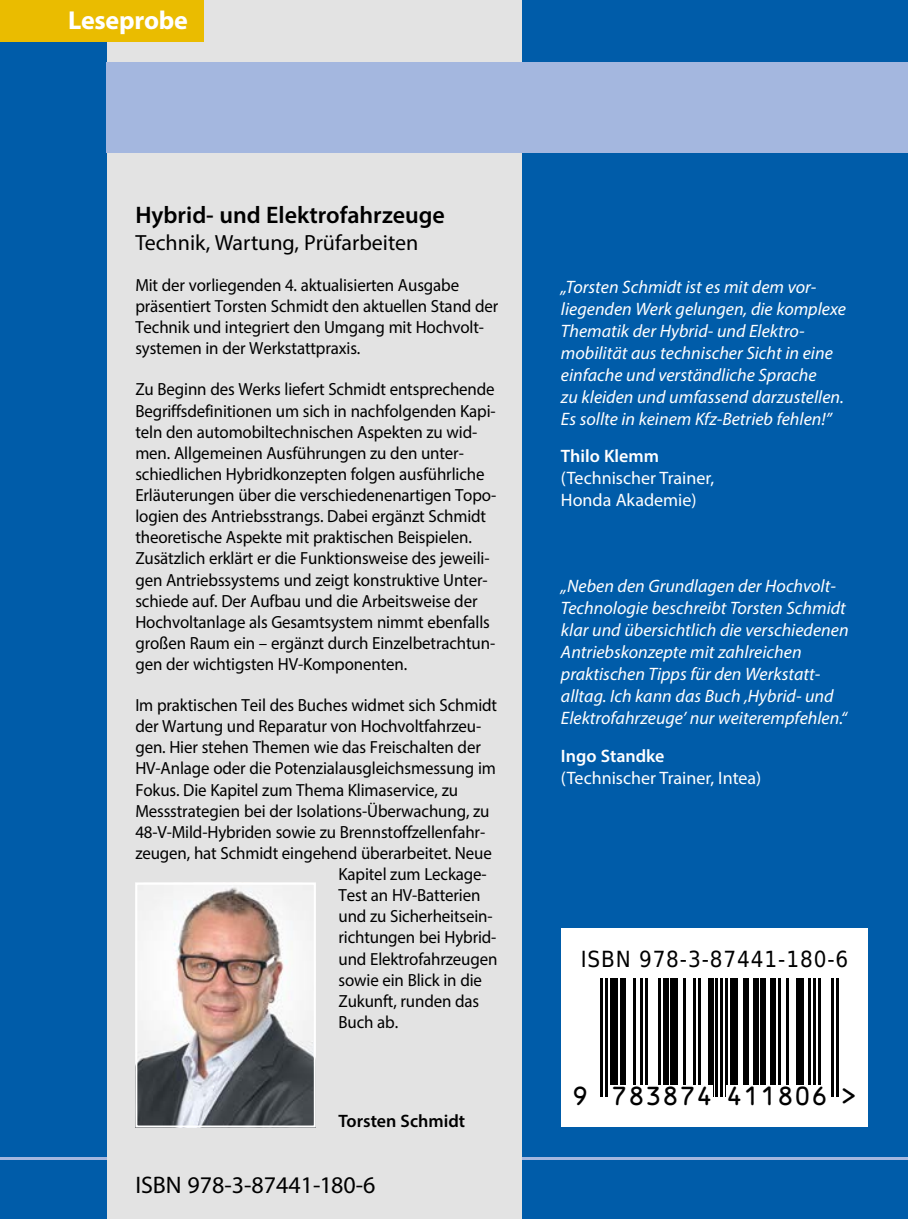
<style>
.page{position:relative;width:908px;height:1219px;background:#fff}
.page>*{position:absolute;margin:0;border:0;box-sizing:border-box;transform-origin:0 0}
.t1{font:700 26px "Myriad Pro";letter-spacing:-.01em;color:#fff}
.t2{font:600 24px "Myriad Pro";color:#000}
.t3{font:24px "Myriad Pro";color:#000}
.t4{font:24px "ocrb 10";letter-spacing:-.015em;color:#000}
.t5{font:22.2px "DejaVu Sans Condensed";letter-spacing:.04em;color:#000}
.t6{font:22px "Myriad Pro";color:#000}
.t7{font:italic 18px/22px "Myriad Pro";color:#fff}
.t8{font:18px/21.6px "Myriad Pro";color:#fff}
.t9{font:600 18px "Myriad Pro";color:#000}
.t10{font:17.6px/21.2px "Myriad Pro";letter-spacing:-.01em;color:#000;scale:.96 1}
.s1{font-weight:600}
</style>
<div class="page">
<div style="left:1px;top:0;width:906px;height:1219px;background:#005ca9"></div>
<hr style="left:907px;top:1179px;width:1px;height:40px;background:#000">
<hr style="left:1px;top:1157px;width:906px;height:3px;background:#a4b7df">
<div style="left:107px;top:0;width:414px;height:1219px;background:#e3e3e3"></div>
<div style="left:107px;top:62px;width:800px;height:91px;background:#a4b7df"></div>
<img style="left:138px;top:886px;width:174px;height:238px">
<div style="left:135px;top:883px;width:180px;height:244px;border:2px solid #fff"></div>
<div style="left:561px;top:929px;width:306px;height:198px;background:#fff"></div>
<hr style="left:600px;top:978px;width:3px;height:118px;background:#000">
<hr style="left:605px;top:978px;width:3px;height:118px;background:#000">
<div style="left:610px;top:978px;width:8px;height:118px;background:#000"></div>
<div style="left:620px;top:978px;width:5px;height:118px;background:#000"></div>
<hr style="left:633px;top:978px;width:2px;height:118px;background:#000">
<hr style="left:640px;top:978px;width:3px;height:118px;background:#000">
<hr style="left:645px;top:978px;width:3px;height:118px;background:#000">
<hr style="left:658px;top:978px;width:2px;height:118px;background:#000">
<div style="left:663px;top:978px;width:5px;height:118px;background:#000"></div>
<div style="left:670px;top:978px;width:8px;height:118px;background:#000"></div>
<hr style="left:683px;top:978px;width:2px;height:118px;background:#000">
<hr style="left:693px;top:978px;width:2px;height:118px;background:#000">
<hr style="left:698px;top:978px;width:2px;height:118px;background:#000">
<div style="left:708px;top:978px;width:5px;height:118px;background:#000"></div>
<hr style="left:715px;top:978px;width:3px;height:118px;background:#000">
<hr style="left:720px;top:978px;width:3px;height:118px;background:#000">
<hr style="left:725px;top:978px;width:3px;height:118px;background:#000">
<div style="left:730px;top:978px;width:8px;height:118px;background:#000"></div>
<div style="left:743px;top:978px;width:5px;height:118px;background:#000"></div>
<div style="left:753px;top:978px;width:5px;height:118px;background:#000"></div>
<div style="left:760px;top:978px;width:5px;height:118px;background:#000"></div>
<div style="left:770px;top:978px;width:5px;height:118px;background:#000"></div>
<hr style="left:777px;top:978px;width:3px;height:118px;background:#000">
<hr style="left:785px;top:978px;width:2px;height:118px;background:#000">
<div style="left:795px;top:978px;width:7px;height:118px;background:#000"></div>
<hr style="left:807px;top:978px;width:3px;height:118px;background:#000">
<hr style="left:812px;top:978px;width:3px;height:118px;background:#000">
<hr style="left:817px;top:978px;width:3px;height:118px;background:#000">
<hr style="left:830px;top:978px;width:2px;height:118px;background:#000">
<hr style="left:835px;top:978px;width:2px;height:118px;background:#000">
<div style="left:610px;top:1085px;width:103px;height:23px;background:#fff"></div>
<div style="left:725px;top:1085px;width:102px;height:23px;background:#fff"></div>
<div style="left:0;top:0;width:204px;height:42px;background:#eabc00"></div>
<p class="t1" style="left:68px;top:3px;width:121px">Leseprobe</p>
<p class="t2" style="left:135px;top:200px;width:311px">Hybrid- und Elektrofahrzeuge</p>
<p class="t6" style="left:135px;top:229px;width:284px">Technik, Wartung, Prüfarbeiten</p>
<p class="t10" style="left:135px;top:274px;width:379px">Mit der vorliegenden 4. aktualisierten Ausgabe präsentiert Torsten Schmidt den aktuellen Stand der Technik und integriert den Umgang mit Hochvolt&shy;systemen in der Werkstattpraxis.</p>
<p class="t10" style="left:135px;top:379px;width:377px">Zu Beginn des Werks liefert Schmidt entsprechende Begriffsdefinitionen um sich in nachfolgenden Kapi&shy;teln den automobiltechnischen Aspekten zu wid&shy;men. Allgemeinen Ausführungen zu den unter&shy;schiedlichen Hybridkonzepten folgen ausführliche Erläuterungen über die verschiedenenartigen Topo&shy;logien des Antriebsstrangs. Dabei ergänzt Schmidt theoretische Aspekte mit praktischen Beispielen.<br>Zusätzlich erklärt er die Funktionsweise des jeweili&shy;gen Antriebssystems und zeigt konstruktive Unter&shy;schiede auf. Der Aufbau und die Arbeitsweise der Hochvoltanlage als Gesamtsystem nimmt ebenfalls großen Raum ein – ergänzt durch Einzelbetrachtun&shy;gen der wichtigsten HV-Komponenten.</p>
<p class="t10" style="left:135px;top:694px;width:378px">Im praktischen Teil des Buches widmet sich Schmidt</p>
<p class="t10" style="left:135px;top:715px;width:362px">der Wartung und Reparatur von Hochvoltfahrzeu-</p>
<p class="t10" style="left:135px;top:737px;width:361px">gen. Hier stehen Themen wie das Freischalten der</p>
<p class="t10" style="left:135px;top:758px;width:377px">HV-Anlage oder die Potenzialausgleichsmessung im</p>
<p class="t10" style="left:135px;top:779px;width:337px">Fokus. Die Kapitel zum Thema Klimaservice, zu</p>
<p class="t10" style="left:135px;top:800px;width:370px">Messstrategien bei der Isolations-Überwachung, zu</p>
<p class="t10" style="left:135px;top:821px;width:366px">48-V-Mild-Hybriden sowie zu Brennstoffzellenfahr-</p>
<p class="t10" style="left:135px;top:842px;width:373px">zeugen, hat Schmidt eingehend überarbeitet. Neue</p>
<p class="t10" style="left:338px;top:863px;width:156px">Kapitel zum Leckage-</p>
<p class="t10" style="left:338px;top:884px;width:149px">Test an HV-Batterien</p>
<p class="t10" style="left:338px;top:905px;width:162px">und zu Sicherheitsein-</p>
<p class="t10" style="left:338px;top:927px;width:166px">richtungen bei Hybrid-</p>
<p class="t10" style="left:338px;top:948px;width:167px">und Elektrofahrzeugen</p>
<p class="t10" style="left:338px;top:969px;width:151px">sowie ein Blick in die</p>
<p class="t10" style="left:338px;top:990px;width:148px">Zukunft, runden das</p>
<p class="t10" style="left:338px;top:1011px;width:64px">Buch ab.</p>
<p class="t9" style="left:338px;top:1110px;width:128px">Torsten Schmidt</p>
<p class="t3" style="left:135px;top:1170px;width:242px">ISBN 978-3-87441-180-6</p>
<p class="t7" style="left:560px;top:275px;width:286px">„Torsten Schmidt ist es mit dem vor&shy;liegenden Werk gelungen, die komplexe Thematik der Hybrid- und Elektro&shy;mobilität aus technischer Sicht in eine einfache und verständliche Sprache<br>zu kleiden und umfassend darzustellen.<br>Es sollte in keinem Kfz-Betrieb fehlen!”</p>
<p class="t8" style="left:560px;top:445px;width:154px"><span class="s1">Thilo Klemm </span>(Technischer Trainer,<br>Honda Akademie)</p>
<p class="t7" style="left:560px;top:575px;width:289px">„Neben den Grundlagen der Hochvolt-Technologie beschreibt Torsten Schmidt klar und übersichtlich die verschiedenen Antriebskonzepte mit zahlreichen praktischen Tipps für den Werkstatt&shy;alltag. Ich kann das Buch ‚Hybrid- und Elektrofahrzeuge’ nur weiterempfehlen.“</p>
<p class="t8" style="left:560px;top:745px;width:202px"><span class="s1">Ingo Standke </span>(Technischer Trainer, Intea)</p>
<p class="t5" style="left:580px;top:941px;width:269px">ISBN 978-3-87441-180-6</p>
<p class="t4" style="left:571px;top:1082px;width:287px">9 783874 411806 &gt;</p>
</div>
